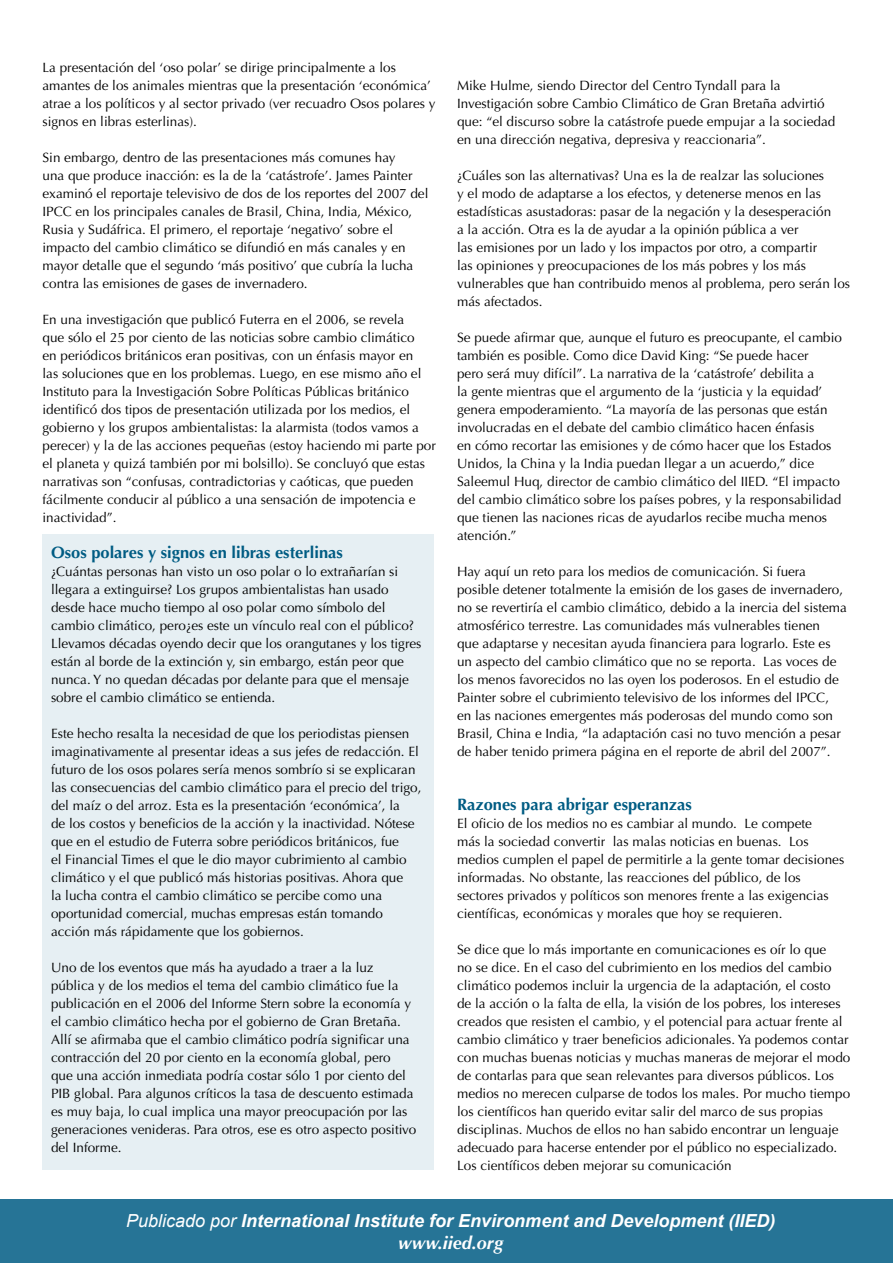
<style>
.page{position:relative;width:893px;height:1263px;background:#fff}
.page>*{position:absolute;margin:0;border:0;box-sizing:border-box;transform-origin:0 0}
.t1{font:italic 700 18px "Arial";color:#fff}
.t2{font:italic 700 18px "Optima";color:#fff}
.t3{font:700 16.5px "Optima";color:#005c83}
.t4{font:13.5px/18px "Optima";color:#000}
.s1{font-weight:400}
</style>
<div class="page">
<div style="left:43px;top:535px;width:391px;height:635px;background:#e6eff3"></div>
<div style="left:0;top:1199px;width:893px;height:64px;background:#267496"></div>
<p class="t4" style="left:43px;top:59px;width:394px">La presentación del ‘oso polar’ se dirige principalmente a los amantes de los animales mientras que la presentación ‘económica’ atrae a los políticos y al sector privado (ver recuadro Osos polares y signos en libras esterlinas).</p>
<p class="t4" style="left:43px;top:149px;width:387px">Sin embargo, dentro de las presentaciones más comunes hay<br>una que produce inacción: es la de la ‘catástrofe’. James Painter examinó el reportaje televisivo de dos de los reportes del 2007 del IPCC en los principales canales de Brasil, China, India, México, Rusia y Sudáfrica. El primero, el reportaje ‘negativo’ sobre el impacto del cambio climático se difundió en más canales y en mayor detalle que el segundo ‘más positivo’ que cubría la lucha contra las emisiones de gases de invernadero.</p>
<p class="t4" style="left:43px;top:311px;width:395px">En una investigación que publicó Futerra en el 2006, se revela<br>que sólo el 25 por ciento de las noticias sobre cambio climático<br>en periódicos británicos eran positivas, con un énfasis mayor en<br>las soluciones que en los problemas. Luego, en ese mismo año el Instituto para la Investigación Sobre Políticas Públicas británico identificó dos tipos de presentación utilizada por los medios, el gobierno y los grupos ambientalistas: la alarmista (todos vamos a perecer) y la de las acciones pequeñas (estoy haciendo mi parte por el planeta y quizá también por mi bolsillo). Se concluyó que estas narrativas son “confusas, contradictorias y caóticas, que pueden fácilmente conducir al público a una sensación de impotencia e inactividad”.</p>
<p class="t3" style="left:51px;top:543px;width:293px">Osos polares y signos en libras esterlinas</p>
<p class="t4" style="left:51px;top:563px;width:372px">¿Cuántas personas han visto un oso polar o lo extrañarían si llegara a extinguirse? Los grupos ambientalistas han usado desde hace mucho tiempo al oso polar como símbolo del cambio climático, pero¿es este un vínculo real con el público?<br>Llevamos décadas oyendo decir que los orangutanes y los tigres están al borde de la extinción y, sin embargo, están peor que nunca. Y no quedan décadas por delante para que el mensaje sobre el cambio climático se entienda.</p>
<p class="t4" style="left:51px;top:725px;width:372px">Este hecho resalta la necesidad de que los periodistas piensen imaginativamente al presentar ideas a sus jefes de redacción. El futuro de los osos polares sería menos sombrío si se explicaran las consecuencias del cambio climático para el precio del trigo, del maíz o del arroz. Esta es la presentación ‘económica’, la<br>de los costos y beneficios de la acción y la inactividad. Nótese que en el estudio de Futerra sobre periódicos británicos, fue<br>el Financial Times el que le dio mayor cubrimiento al cambio climático y el que publicó más historias positivas. Ahora que<br>la lucha contra el cambio climático se percibe como una oportunidad comercial, muchas empresas están tomando acción más rápidamente que los gobiernos.</p>
<p class="t4" style="left:51px;top:959px;width:367px">Uno de los eventos que más ha ayudado a traer a la luz pública y de los medios el tema del cambio climático fue la publicación en el 2006 del Informe Stern sobre la economía y el cambio climático hecha por el gobierno de Gran Bretaña.<br>Allí se afirmaba que el cambio climático podría significar una contracción del 20 por ciento en la economía global, pero<br>que una acción inmediata podría costar sólo 1 por ciento del PIB global. Para algunos críticos la tasa de descuento estimada es muy baja, lo cual implica una mayor preocupación por las generaciones venideras. Para otros, ese es otro aspecto positivo del Informe.</p>
<p class="t4" style="left:457px;top:77px;width:380px">Mike Hulme, siendo Director del Centro Tyndall para la Investigación sobre Cambio Climático de Gran Bretaña advirtió que: “el discurso sobre la catástrofe puede empujar a la sociedad en una dirección negativa, depresiva y reaccionaria”.</p>
<p class="t4" style="left:457px;top:167px;width:394px">¿Cuáles son las alternativas? Una es la de realzar las soluciones<br>y el modo de adaptarse a los efectos, y detenerse menos en las estadísticas asustadoras: pasar de la negación y la desesperación<br>a la acción. Otra es la de ayudar a la opinión pública a ver<br>las emisiones por un lado y los impactos por otro, a compartir<br>las opiniones y preocupaciones de los más pobres y los más vulnerables que han contribuido menos al problema, pero serán los más afectados.</p>
<p class="t4" style="left:457px;top:329px;width:386px">Se puede afirmar que, aunque el futuro es preocupante, el cambio también es posible. Como dice David King: “Se puede hacer<br>pero será muy difícil”. La narrativa de la ‘catástrofe’ debilita a<br>la gente mientras que el argumento de la ‘justicia y la equidad’ genera empoderamiento. “La mayoría de las personas que están involucradas en el debate del cambio climático hacen énfasis<br>en cómo recortar las emisiones y de cómo hacer que los Estados Unidos, la China y la India puedan llegar a un acuerdo,” dice Saleemul Huq, director de cambio climático del IIED. “El impacto del cambio climático sobre los países pobres, y la responsabilidad que tienen las naciones ricas de ayudarlos recibe mucha menos atención.”</p>
<p class="t4" style="left:457px;top:563px;width:391px">Hay aquí un reto para los medios de comunicación. Si fuera posible detener totalmente la emisión de los gases de invernadero, no se revertiría el cambio climático, debido a la inercia del sistema atmosférico terrestre. Las comunidades más vulnerables tienen<br>que adaptarse y necesitan ayuda financiera para lograrlo. Este es un aspecto del cambio climático que no se reporta. Las voces de los menos favorecidos no las oyen los poderosos. En el estudio de Painter sobre el cubrimiento televisivo de los informes del IPCC,<br>en las naciones emergentes más poderosas del mundo como son Brasil, China e India, “la adaptación casi no tuvo mención a pesar de haber tenido primera página en el reporte de abril del 2007”.</p>
<p class="t3" style="left:457px;top:795px;width:236px">Razones para abrigar esperanzas</p>
<p class="t4" style="left:457px;top:815px;width:389px">El oficio de los medios no es cambiar al mundo. Le compete<br>más la sociedad convertir las malas noticias en buenas. Los medios cumplen el papel de permitirle a la gente tomar decisiones informadas. No obstante, las reacciones del público, de los sectores privados y políticos son menores frente a las exigencias científicas, económicas y morales que hoy se requieren.</p>
<p class="t4" style="left:457px;top:941px;width:395px">Se dice que lo más importante en comunicaciones es oír lo que<br>no se dice. En el caso del cubrimiento en los medios del cambio climático podemos incluir la urgencia de la adaptación, el costo<br>de la acción o la falta de ella, la visión de los pobres, los intereses creados que resisten el cambio, y el potencial para actuar frente al cambio climático y traer beneficios adicionales. Ya podemos contar con muchas buenas noticias y muchas maneras de mejorar el modo de contarlas para que sean relevantes para diversos públicos. Los medios no merecen culparse de todos los males. Por mucho tiempo los científicos han querido evitar salir del marco de sus propias disciplinas. Muchos de ellos no han sabido encontrar un lenguaje adecuado para hacerse entender por el público no especializado.<br>Los científicos deben mejorar su comunicación</p>
<h1 class="t1" style="left:126px;top:1209px;width:651px"><span class="s1">Publicado por</span> International Institute for Environment and Development (IIED)</h1>
<h1 class="t2" style="left:398px;top:1232px;width:107px">www.iied.org</h1>
</div>
